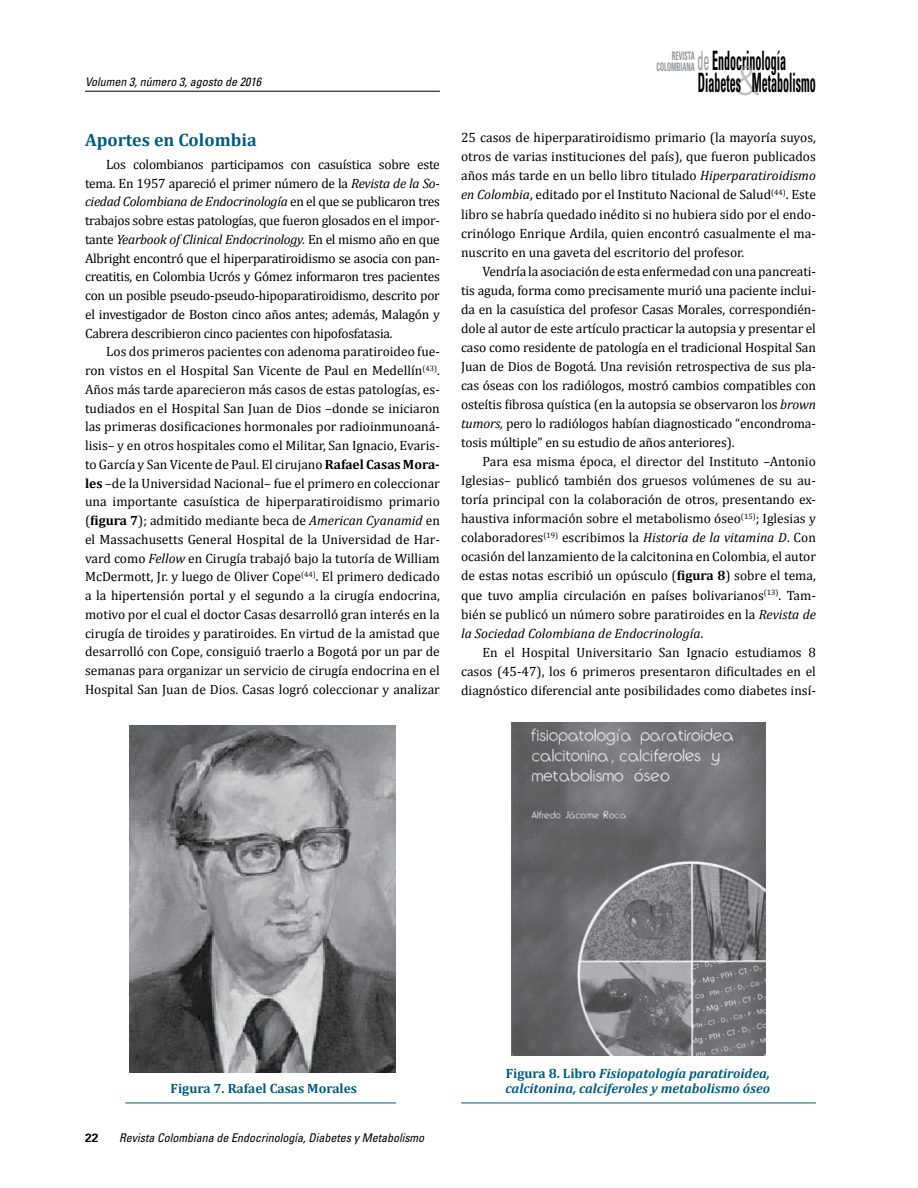
<style>
.page{position:relative;width:918px;height:1188px;background:#fff}
.page>*{position:absolute;margin:0;border:0;box-sizing:border-box;transform-origin:0 0}
.t1{font:700 condensed 26.7px/21.5px "Univers";color:#000;scale:.45 1}
.t2{font:700 18px "Cambria";color:#005b7f}
.t3{font:13.5px/18.8px "Cambria";color:#000;text-align:justify}
.t4{font:italic 700 13.5px/15px "Cambria";color:#005b7f}
.t5{font:700 13.5px "Cambria";color:#005b7f}
.t6{font:italic condensed 12px "Univers";color:#000}
.t7{font:700 12px "Univers";color:#000}
.t8{font:700 condensed 11.7px/10.5px "Univers";color:#939598;text-align:right;scale:.56 1}
.s1{font-style:italic}
.s2{font-weight:700}
.s3{font-weight:400;color:#939598}
.s4{font-family:"Akzidenz Grotesk BE";font-weight:300;font-stretch:normal;font-size:40.65px;color:#939598}
.s5{font-style:normal}
</style>
<div class="page">
<hr style="left:85px;top:91px;width:355px;height:1px;background:#000">
<img style="left:130px;top:725px;width:266px;height:348px">
<hr style="left:125px;top:1103px;width:271px;height:1px;background:#005b7f">
<hr style="left:461px;top:1103px;width:355px;height:1px;background:#005b7f">
<img style="left:511px;top:723px;width:255px;height:333px">
<p class="t6" style="left:85px;top:74px;width:178px">Volumen 3, número 3, agosto de 2016</p>
<h2 class="t2" style="left:85px;top:127px;width:173px">Aportes en Colombia</h2>
<p class="t3" style="left:85px;top:155px;width:356px;text-indent:21px">Los colombianos participamos con casuística sobre este tema. En 1957 apareció el primer número de la <span class="s1">Revista de la So&shy;ciedad Colombiana de Endocrinología</span> en el que se publicaron tres trabajos sobre estas patologías, que fueron glosados en el impor&shy;tante <span class="s1">Yearbook of Clinical Endocrinology.</span> En el mismo año en que Albright encontró que el hiperparatiroidismo se asocia con pan&shy;creatitis, en Colombia Ucrós y Gómez informaron tres pacientes con un posible pseudo-pseudo-hipoparatiroidismo, descrito por el investigador de Boston cinco años antes; además, Malagón y Cabrera describieron cinco pacientes con hipofosfatasia.</p>
<p class="t3" style="left:85px;top:342px;width:356px;text-indent:21px">Los dos primeros pacientes con adenoma paratiroideo fue&shy;ron vistos en el Hospital San Vicente de Paul en Medellín<sup>(43)</sup>.<br>Años más tarde aparecieron más casos de estas patologías, es&shy;tudiados en el Hospital San Juan de Dios –donde se iniciaron las primeras dosificaciones hormonales por radioinmunoaná&shy;lisis– y en otros hospitales como el Militar, San Ignacio, Evaris&shy;to García y San Vicente de Paul. El cirujano <span class="s2">Rafael Casas Mora&shy;les</span> –de la Universidad Nacional– fue el primero en coleccionar una importante casuística de hiperparatiroidismo primario (<span class="s2">figura 7</span>); admitido mediante beca de <span class="s1">American Cyanamid</span> en el Massachusetts General Hospital de la Universidad de Har&shy;vard como <span class="s1">Fellow</span> en Cirugía trabajó bajo la tutoría de William McDermott, Jr. y luego de Oliver Cope<sup>(44)</sup>. El primero dedicado a la hipertensión portal y el segundo a la cirugía endocrina, motivo por el cual el doctor Casas desarrolló gran interés en la cirugía de tiroides y paratiroides. En virtud de la amistad que desarrolló con Cope, consiguió traerlo a Bogotá por un par de semanas para organizar un servicio de cirugía endocrina en el Hospital San Juan de Dios. Casas logró coleccionar y analizar</p>
<p class="t8" style="left:657px;top:51px;width:70px">Revista colombiana</p>
<h1 class="t1" style="left:697px;top:50px;width:265px"><span class="s3">de</span> Endocrinología<br>Diabetes<span class="s4">&amp;</span>Metabolismo</h1>
<p class="t3" style="left:461px;top:128px;width:356px">25 casos de hiperparatiroidismo primario (la mayoría suyos, otros de varias instituciones del país), que fueron publicados años más tarde en un bello libro titulado <span class="s1">Hiperparatiroidismo en Colombia</span>, editado por el Instituto Nacional de Salud<sup>(44)</sup>. Este libro se habría quedado inédito si no hubiera sido por el endo&shy;crinólogo Enrique Ardila, quien encontró casualmente el ma&shy;nuscrito en una gaveta del escritorio del profesor.</p>
<p class="t3" style="left:461px;top:261px;width:356px;text-indent:21px">Vendría la asociación de esta enfermedad con una pancreati&shy;tis aguda, forma como precisamente murió una paciente inclui&shy;da en la casuística del profesor Casas Morales, correspondién&shy;dole al autor de este artículo practicar la autopsia y presentar el caso como residente de patología en el tradicional Hospital San Juan de Dios de Bogotá. Una revisión retrospectiva de sus pla&shy;cas óseas con los radiólogos, mostró cambios compatibles con osteítis fibrosa quística (en la autopsia se observaron los <span class="s1">brown tumors,</span> pero lo radiólogos habían diagnosticado “encondroma&shy;tosis múltiple” en su estudio de años anteriores).</p>
<p class="t3" style="left:461px;top:452px;width:356px;text-indent:21px">Para esa misma época, el director del Instituto –Antonio Iglesias– publicó también dos gruesos volúmenes de su au&shy;toría principal con la colaboración de otros, presentando ex&shy;haustiva información sobre el metabolismo óseo<sup>(15)</sup>; Iglesias y colaboradores<sup>(19)</sup> escribimos la <span class="s1">Historia de la vitamina D</span>. Con ocasión del lanzamiento de la calcitonina en Colombia, el autor de estas notas escribió un opúsculo (<span class="s2">figura 8</span>) sobre el tema, que tuvo amplia circulación en países bolivarianos<sup>(13)</sup>. Tam&shy;bién se publicó un número sobre paratiroides en la <span class="s1">Revista de la Sociedad Colombiana de Endocrinología</span>.</p>
<p class="t3" style="left:461px;top:642px;width:356px;text-indent:21px">En el Hospital Universitario San Ignacio estudiamos 8 casos (45-47), los 6 primeros presentaron dificultades en el diagnóstico diferencial ante posibilidades como diabetes insí-</p>
<p class="t5" style="left:171px;top:1079px;width:188px">Figura 7. Rafael Casas Morales</p>
<p class="t7" style="left:85px;top:1130px;width:15px">22</p>
<p class="t6" style="left:119px;top:1130px;width:307px">Revista Colombiana de Endocrinología, Diabetes y Metabolismo</p>
<p class="t4" style="left:506px;top:1066px;width:266px"><span class="s5">Figura 8. Libro</span> Fisiopatología paratiroidea, calcitonina, calciferoles y metabolismo óseo</p>
</div>
